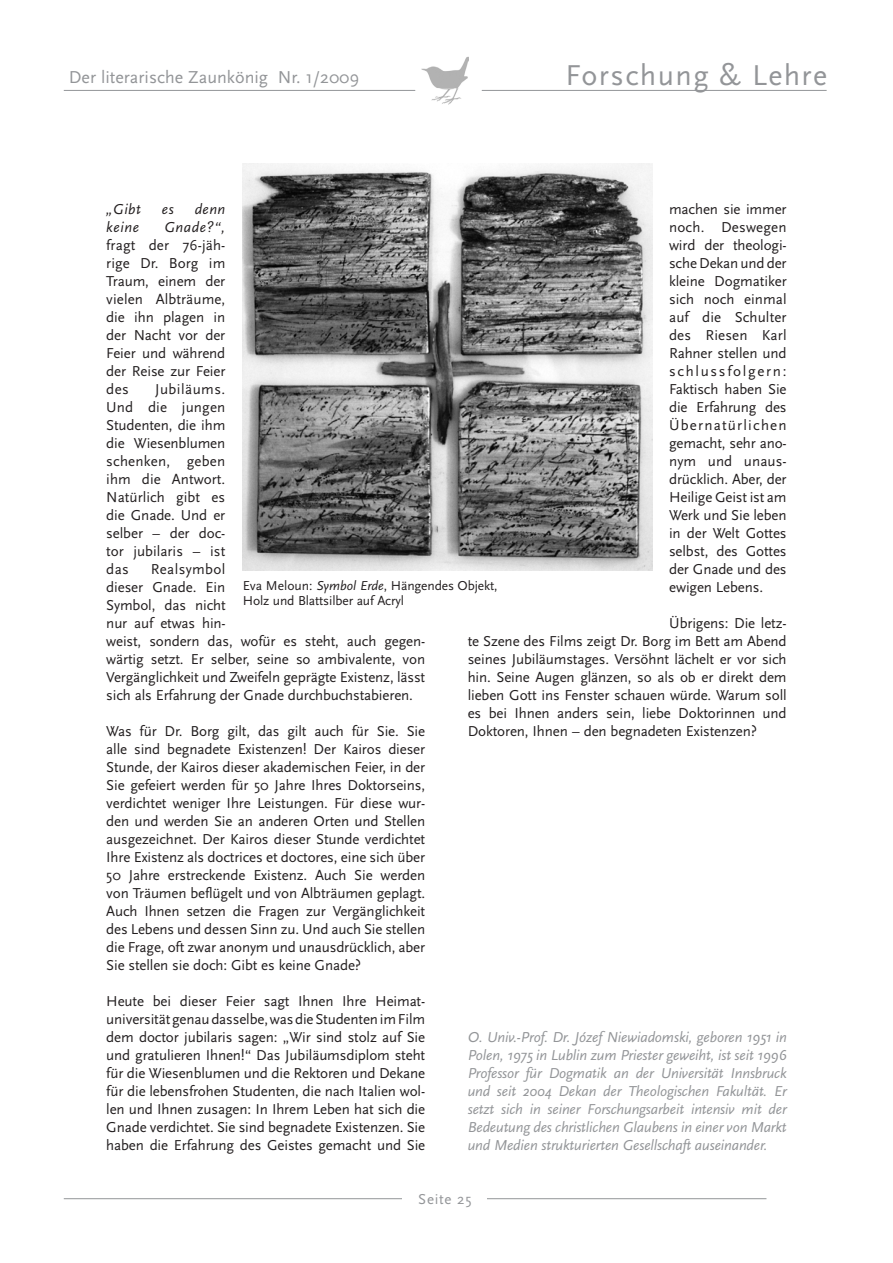
<style>
.page{position:relative;width:893px;height:1263px;background:#fff}
.page>*{position:absolute;margin:0;border:0;box-sizing:border-box;transform-origin:0 0}
.t1{font:30px "Scala Sans";letter-spacing:.05em;color:#939598}
.t2{font:18px "Scala Sans";color:#939598}
.t3{font:15px/18px "Scala Sans";letter-spacing:-.01em;color:#231f20;text-align:justify}
.t4{font:italic 15px/18px "Scala Sans";letter-spacing:-.01em;color:#939598;text-align:justify}
.t5{font:italic 15px "Scala Sans";letter-spacing:.03em;color:#231f20}
.t6{font:15px "Scala Sans";letter-spacing:.05em;color:#939598}
.t7{font:13.5px/15px "Scala Sans";letter-spacing:-.01em;color:#231f20}
.s1{font-style:italic}
</style>
<div class="page">
<hr style="left:64px;top:90px;width:763px;height:1px;background:#939598">
<div style="left:414px;top:45px;width:69px;height:69px;background:#fff;border-radius:50%"></div>
<img style="left:421px;top:57px;width:48px;height:48px">
<div style="left:414px;top:45px;width:69px;height:69px;border:1px solid #fff;border-radius:50%"></div>
<hr style="left:64px;top:1198px;width:702px;height:1px;background:#939598">
<div style="left:403px;top:1191px;width:84px;height:26px;background:#fff"></div>
<img style="left:242px;top:163px;width:410px;height:407px">
<p class="t2" style="left:69px;top:68px;width:292px">Der literarische Zaunkönig Nr. 1/2009</p>
<p class="t1" style="left:565px;top:59px;width:263px">Forschung &amp; Lehre</p>
<p class="t5" style="left:106px;top:201px;width:36px">„Gibt</p>
<p class="t5" style="left:162px;top:201px;width:13px">es</p>
<p class="t5" style="left:195px;top:201px;width:32px">denn</p>
<p class="t5" style="left:106px;top:219px;width:34px">keine</p>
<p class="t3" style="left:669px;top:200px;width:119px">machen sie immer noch. Deswegen wird der theologi&shy;sche Dekan und der kleine Dogmatiker sich noch einmal auf die Schulter des Riesen Karl Rahner stellen und schlussfolgern:<br>Faktisch haben Sie die Erfahrung des Übernatürlichen gemacht, sehr ano&shy;nym und unaus&shy;drücklich. Aber, der Heilige Geist ist am Werk und Sie leben in der Welt Gottes selbst, des Gottes der Gnade und des ewigen Lebens.</p>
<p class="t3" style="left:468px;top:614px;width:320px;text-indent:202px">Übrigens: Die letz&shy;te Szene des Films zeigt Dr. Borg im Bett am Abend seines Jubiläumstages. Versöhnt lächelt er vor sich hin. Seine Augen glänzen, so als ob er direkt dem lieben Gott ins Fenster schauen würde. Warum soll es bei Ihnen anders sein, liebe Doktorinnen und Doktoren, Ihnen – den begnadeten Existenzen?</p>
<p class="t3" style="left:106px;top:218px;width:121px;text-indent:58px"><span class="s1">Gnade?“, </span>fragt der 76-jäh&shy;rige Dr. Borg im Traum, einem der vielen Albträume, die ihn plagen in der Nacht vor der Feier und während der Reise zur Feier des</p>
<p class="t3" style="left:106px;top:380px;width:121px;text-indent:49px">Jubiläums.<br>Und die jungen Studenten, die ihm die Wiesenblumen schenken, geben ihm die Antwort.<br>Natürlich gibt es die Gnade. Und er selber – der doc&shy;tor jubilaris – ist das</p>
<p class="t3" style="left:106px;top:560px;width:320px;text-align:left;text-indent:45px">Realsymbol<br>dieser Gnade. Ein<br>Symbol, das nicht<br>nur auf etwas hin-<br>weist, sondern das, wofür es steht, auch gegen&shy;wärtig setzt. Er selber, seine so ambivalente, von Vergänglichkeit und Zweifeln geprägte Existenz, lässt sich als Erfahrung der Gnade durchbuchstabieren.</p>
<p class="t3" style="left:106px;top:722px;width:320px">Was für Dr. Borg gilt, das gilt auch für Sie. Sie alle sind begnadete Existenzen! Der Kairos dieser Stunde, der Kairos dieser akademischen Feier, in der Sie gefeiert werden für 50 Jahre Ihres Doktorseins, verdichtet weniger Ihre Leistungen. Für diese wur&shy;den und werden Sie an anderen Orten und Stellen ausgezeichnet. Der Kairos dieser Stunde verdichtet Ihre Existenz als doctrices et doctores, eine sich über 50 Jahre erstreckende Existenz. Auch Sie werden von Träumen beflügelt und von Albträumen geplagt.<br>Auch Ihnen setzen die Fragen zur Vergänglichkeit des Lebens und dessen Sinn zu. Und auch Sie stellen die Frage, oft zwar anonym und unausdrücklich, aber Sie stellen sie doch: Gibt es keine Gnade?</p>
<p class="t3" style="left:106px;top:992px;width:320px">Heute bei dieser Feier sagt Ihnen Ihre Heimat&shy;universität genau dasselbe, was die Studenten im Film dem doctor jubilaris sagen: „Wir sind stolz auf Sie und gratulieren Ihnen!“ Das Jubiläumsdiplom steht für die Wiesenblumen und die Rektoren und Dekane für die lebensfrohen Studenten, die nach Italien wol&shy;len und Ihnen zusagen: In Ihrem Leben hat sich die Gnade verdichtet. Sie sind begnadete Existenzen. Sie haben die Erfahrung des Geistes gemacht und Sie</p>
<p class="t7" style="left:243px;top:578px;width:256px">Eva Meloun: <span class="s1">Symbol Erde</span>, Hängendes Objekt,<br>Holz und Blattsilber auf Acryl</p>
<p class="t4" style="left:468px;top:1028px;width:320px">O. Univ.-Prof. Dr. Józef Niewiadomski, geboren 1951 in Polen, 1975 in Lublin zum Priester geweiht, ist seit 1996<br>Professor für Dogmatik an der Universität Innsbruck und seit 2004 Dekan der Theologischen Fakultät. Er setzt sich in seiner Forschungsarbeit intensiv mit der Bedeutung des christlichen Glaubens in einer von Markt und Medien strukturierten Gesellschaft auseinander.</p>
<p class="t6" style="left:418px;top:1191px;width:55px">Seite 25</p>
</div>
